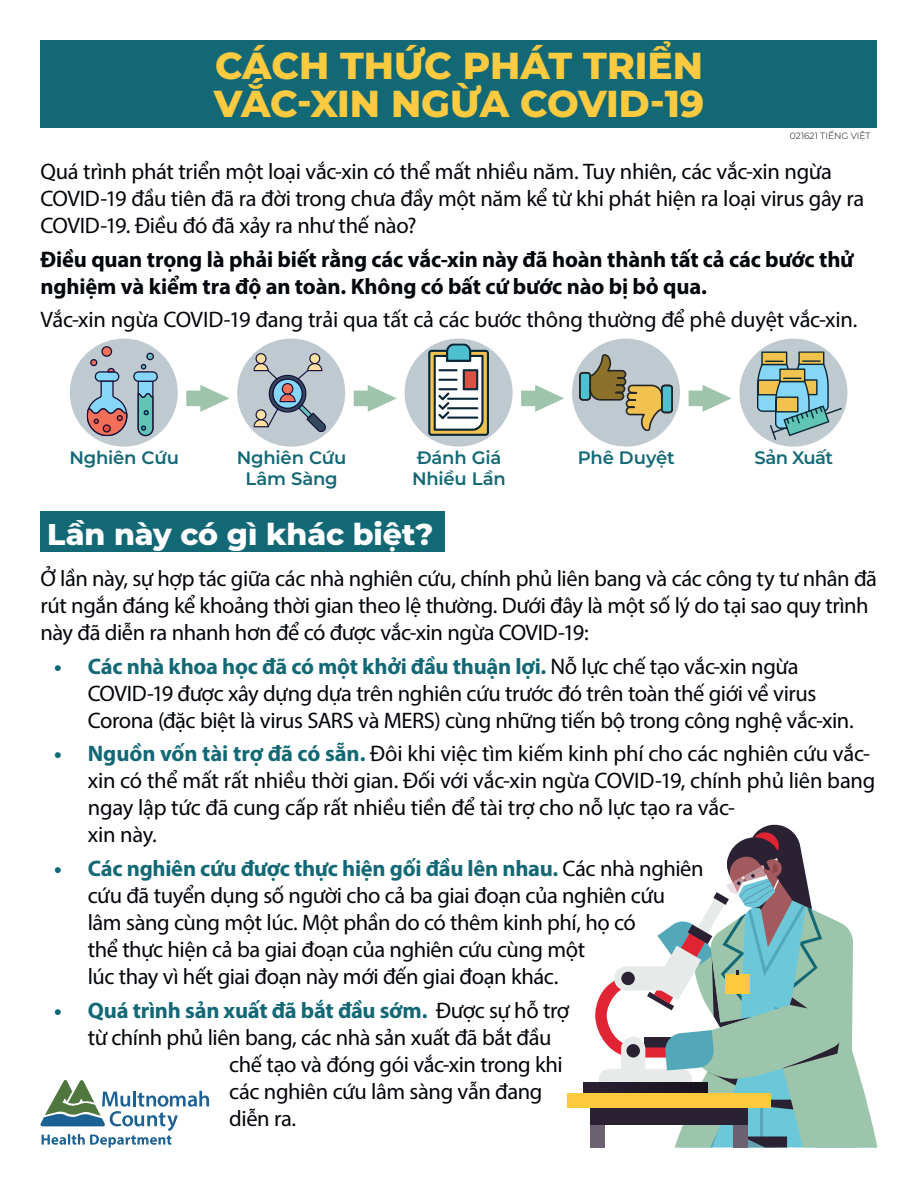
<style>
.page{position:relative;width:918px;height:1188px;background:#fff}
.page>*{position:absolute;margin:0;border:0;box-sizing:border-box;transform-origin:0 0}
.t1{font:800 37.5px/37.5px "Montserrat";color:#fdca40}
.Subtitle_Copy{font:800 30px "Montserrat";letter-spacing:-.005em;color:#fff}
.Body_Style{font:22.5px/27px "Myriad Pro";letter-spacing:-.015em;color:#03060a}
.Body_Style-2{font:700 22.5px/27px "Myriad Pro";letter-spacing:-.01em;color:#03060a}
.t2{font:700 22.5px "Myriad Pro";letter-spacing:-.01em;color:#136876}
.Paragraph_Style_1{font:600 18px/21.6px "Montserrat";letter-spacing:-.01em;color:#136876;text-align:center}
.t3{font:300 9px "Montserrat";color:#03060a}
.s1{font-weight:700;color:#136876}
.s2{font-weight:400;color:#03060a}
</style>
<div class="page">
<div style="left:40px;top:40px;width:838px;height:88px;background:#136876"></div>
<div style="left:70px;top:339px;width:108px;height:108px;background:#bec9d0;border-radius:50%"></div>
<svg style="left:87px;top:346px;width:40px;height:90px"></svg>
<svg style="left:133px;top:353px;width:25px;height:83px"></svg>
<svg style="left:186px;top:385px;width:43px;height:27px"></svg>
<div style="left:237px;top:339px;width:108px;height:108px;background:#bec9d0;border-radius:50%"></div>
<svg style="left:253px;top:353px;width:73px;height:79px"></svg>
<svg style="left:354px;top:385px;width:43px;height:27px"></svg>
<div style="left:405px;top:339px;width:108px;height:108px;background:#bec9d0;border-radius:50%"></div>
<svg style="left:428px;top:343px;width:61px;height:93px;background:#a6aa9f"></svg>
<svg style="left:521px;top:385px;width:43px;height:27px"></svg>
<div style="left:572px;top:339px;width:108px;height:108px;background:#bec9d0;border-radius:50%"></div>
<svg style="left:579px;top:354px;width:94px;height:77px"></svg>
<svg style="left:689px;top:385px;width:43px;height:27px"></svg>
<div style="left:739px;top:339px;width:108px;height:108px;background:#bec9d0;border-radius:50%"></div>
<svg style="left:757px;top:351px;width:85px;height:89px"></svg>
<div style="left:40px;top:512px;width:406px;height:40px;background:#136876"></div>
<svg style="left:40px;top:1080px;width:169px;height:68px"></svg>
<div style="left:583px;top:1082px;width:125px;height:11px;background:#2a2032"></div>
<div style="left:567px;top:1093px;width:204px;height:15px;background:#fdca3e"></div>
<div style="left:590px;top:1108px;width:15px;height:40px;background:#6b6170"></div>
<div style="left:590px;top:1108px;width:157px;height:16px;background:#2a2133"></div>
<svg style="left:595px;top:825px;width:282px;height:323px"></svg>
<p class="t1" style="left:214px;top:45px;width:492px">CÁCH THỨC PHÁT TRIỂN<br>VẮC-XIN NGỪA COVID-19</p>
<p class="t3" style="left:790px;top:129px;width:82px">021621 TIẾNG VIỆT</p>
<p class="Body_Style" style="left:40px;top:157px;width:825px">Quá trình phát triển một loại vắc-xin có thể mất nhiều năm. Tuy nhiên, các vắc-xin ngừa<br>COVID-19 đầu tiên đã ra đời trong chưa đầy một năm kể từ khi phát hiện ra loại virus gây ra<br>COVID-19. Điều đó đã xảy ra như thế nào?</p>
<p class="Body_Style-2" style="left:40px;top:245px;width:814px">Điều quan trọng là phải biết rằng các vắc-xin này đã hoàn thành tất cả các bước thử nghiệm và kiểm tra độ an toàn. Không có bất cứ bước nào bị bỏ qua.</p>
<p class="Body_Style" style="left:40px;top:306px;width:819px">Vắc-xin ngừa COVID-19 đang trải qua tất cả các bước thông thường để phê duyệt vắc-xin.</p>
<p class="Paragraph_Style_1" style="left:69px;top:446px;width:111px">Nghiên Cứu</p>
<p class="Paragraph_Style_1" style="left:237px;top:446px;width:111px">Nghiên Cứu<br>Lâm Sàng</p>
<p class="Paragraph_Style_1" style="left:412px;top:446px;width:95px;text-align:left">Đánh Giá<br>Nhiều Lần</p>
<p class="Paragraph_Style_1" style="left:578px;top:446px;width:99px">Phê Duyệt</p>
<p class="Paragraph_Style_1" style="left:755px;top:446px;width:80px">Sản Xuất</p>
<p class="Subtitle_Copy" style="left:47px;top:512px;width:388px">Lần này có gì khác biệt?</p>
<p class="Body_Style" style="left:40px;top:564px;width:838px">Ở lần này, sự hợp tác giữa các nhà nghiên cứu, chính phủ liên bang và các công ty tư nhân đã rút ngắn đáng kể khoảng thời gian theo lệ thường. Dưới đây là một số lý do tại sao quy trình này đã diễn ra nhanh hơn để có được vắc-xin ngừa COVID-19:</p>
<p class="Body_Style" style="left:88px;top:652px;width:767px;text-indent:-34px"><span class="s1">• Các nhà khoa học đã có một khởi đầu thuận lợi.</span> Nỗ lực chế tạo vắc-xin ngừa<br>COVID-19 được xây dựng dựa trên nghiên cứu trước đó trên toàn thế giới về virus<br>Corona (đặc biệt là virus SARS và MERS) cùng những tiến bộ trong công nghệ vắc-xin.</p>
<p class="Body_Style" style="left:88px;top:740px;width:789px;text-indent:-34px"><span class="s1">• Nguồn vốn tài trợ đã có sẵn.</span> Đôi khi việc tìm kiếm kinh phí cho các nghiên cứu vắc&shy;xin có thể mất rất nhiều thời gian. Đối với vắc-xin ngừa COVID-19, chính phủ liên bang ngay lập tức đã cung cấp rất nhiều tiền để tài trợ cho nỗ lực tạo ra vắc-<br>xin này.</p>
<p class="Body_Style" style="left:88px;top:855px;width:617px;text-indent:-34px"><span class="s1">• Các nghiên cứu được thực hiện gối đầu lên nhau.</span> Các nhà nghiên cứu đã tuyển dụng số người cho cả ba giai đoạn của nghiên cứu lâm sàng cùng một lúc. Một phần do có thêm kinh phí, họ có<br>thể thực hiện cả ba giai đoạn của nghiên cứu cùng một<br>lúc thay vì hết giai đoạn này mới đến giai đoạn khác.</p>
<p class="t2" style="left:54px;top:996px;width:517px">• Quá trình sản xuất đã bắt đầu sớm. <span class="s2">Được sự hỗ trợ</span></p>
<p class="Body_Style" style="left:88px;top:1023px;width:465px">từ chính phủ liên bang, các nhà sản xuất đã bắt đầu</p>
<p class="Body_Style" style="left:229px;top:1050px;width:335px">chế tạo và đóng gói vắc-xin trong khi</p>
<p class="Body_Style" style="left:229px;top:1077px;width:315px">các nghiên cứu lâm sàng vẫn đang</p>
<p class="Body_Style" style="left:229px;top:1104px;width:68px">diễn ra.</p>
</div>
